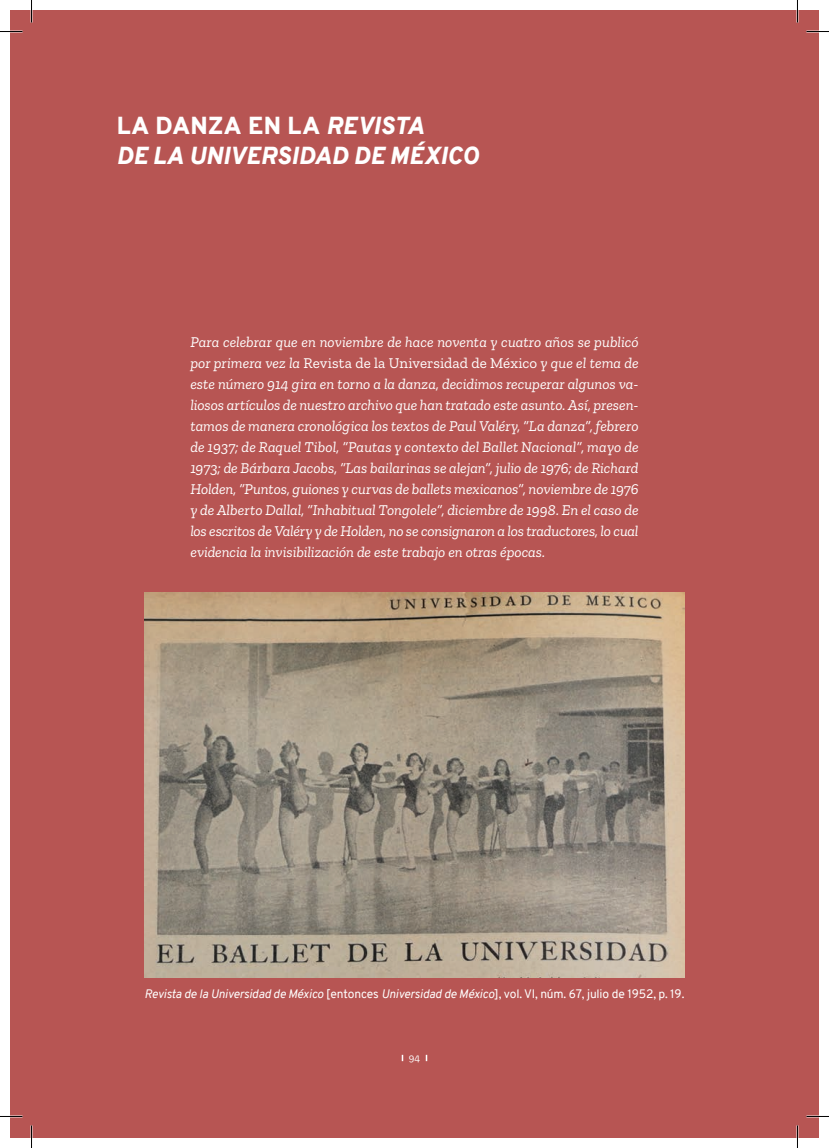
<style>
.page{position:relative;width:829px;height:1148px;background:#fff}
.page>*{position:absolute;margin:0;border:0;box-sizing:border-box;transform-origin:0 0}
.t1{font:italic 900 24px/30px "Overpass";letter-spacing:.015em;color:#fff}
.t2{font:italic 15px/21px "Zilla Slab";letter-spacing:-.005em;color:#fff;text-align:justify}
.t3{font:italic 12px "Overpass";letter-spacing:-.01em;color:#fff}
.t4{font:10.5px "Zilla Slab";color:#fff}
.s1{font-style:normal}
</style>
<div class="page">
<div style="left:10px;top:10px;width:808px;height:1127px;background:#b75553"></div>
<img style="left:144px;top:592px;width:540px;height:385px">
<hr style="left:0;top:1115px;width:22px;height:2px;background:#fff">
<hr style="left:806px;top:1115px;width:22px;height:2px;background:#fff">
<hr style="left:796px;top:0;width:2px;height:23px;background:#fff">
<hr style="left:796px;top:1125px;width:2px;height:22px;background:#fff">
<svg style="left:0;top:31px;width:22px;height:1px"></svg>
<svg style="left:806px;top:31px;width:22px;height:1px"></svg>
<svg style="left:10px;top:1115px;width:12px;height:1px"></svg>
<svg style="left:806px;top:1115px;width:13px;height:1px"></svg>
<svg style="left:31px;top:0;width:1px;height:23px"></svg>
<svg style="left:31px;top:1125px;width:1px;height:22px"></svg>
<svg style="left:797px;top:0;width:1px;height:23px"></svg>
<svg style="left:797px;top:1125px;width:1px;height:22px"></svg>
<h1 class="t1" style="left:117px;top:110px;width:363px"><span class="s1">LA DANZA EN LA</span> REVISTA<br>DE LA UNIVERSIDAD DE MÉXICO</h1>
<p class="t2" style="left:190px;top:331px;width:450px">Para celebrar que en noviembre de hace noventa y cuatro años se publicó por primera vez la <span class="s1">Revista de la Universidad de México</span> y que el tema de este número 914 gira en torno a la danza, decidimos recuperar algunos va&shy;liosos artículos de nuestro archivo que han tratado este asunto. Así, presen&shy;tamos de manera cronológica los textos de Paul Valéry, “La danza”, febrero de 1937; de Raquel Tibol, “Pautas y contexto del Ballet Nacional”, mayo de 1973; de Bárbara Jacobs, “Las bailarinas se alejan”, julio de 1976; de Richard Holden, “Puntos, guiones y curvas de ballets mexicanos”, noviembre de 1976 y de Alberto Dallal, “Inhabitual Tongolele”, diciembre de 1998. En el caso de los escritos de Valéry y de Holden, no se consignaron a los traductores, lo cual evidencia la invisibilización de este trabajo en otras épocas.</p>
<p class="t3" style="left:144px;top:985px;width:541px">Revista de la Universidad de México <span class="s1">[entonces</span> Universidad de México<span class="s1">], vol. VI, núm. 67, julio de 1952, p. 19.</span></p>
<p class="t4" style="left:409px;top:1051px;width:13px">94</p>
</div>
